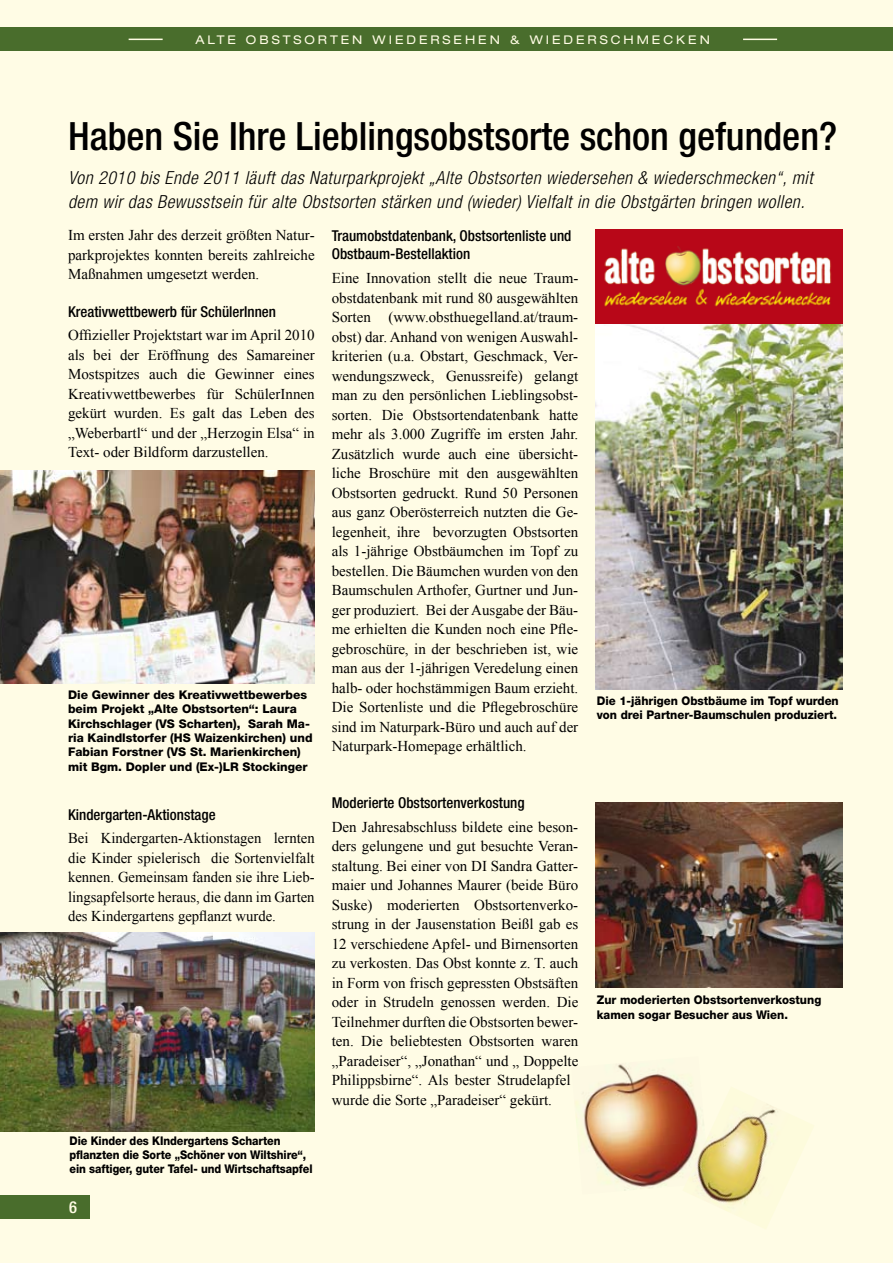
<style>
.page{position:relative;width:893px;height:1263px;background:#fffce5}
.page>*{position:absolute;margin:0;border:0;box-sizing:border-box;transform-origin:0 0}
.t1{font:500 condensed 39px "Helvetica Neue";color:#000}
.t2{font:italic 300 condensed 18px/24px "Helvetica Neue";letter-spacing:.03em;color:#000}
.t3{font:500 condensed 16.5px "Helvetica Neue";color:#fffce5}
.t4{font:15px/19.5px "Times New Roman";color:#000;text-align:justify}
.t5{font:500 condensed 15px/18px "Helvetica Neue";color:#000}
.t6{font:800 12px/14.4px "Helvetica Neue";color:#000}
.t7{font:800 12px/14.4px "Helvetica Neue";color:#000;scale:.95 1}
.t8{font:800 12px/14.4px "Helvetica Neue";color:#000;scale:.9 1}
.t9{font:expanded 12px "Helvetica Neue";letter-spacing:.25em;color:#fffce5}
</style>
<div class="page">
<div style="left:0;top:28px;width:893px;height:23px;background:#496d2c"></div>
<div style="left:0;top:1195px;width:90px;height:23px;background:#496d2c"></div>
<hr style="left:129px;top:39px;width:34px;height:1px;background:#fffce5">
<hr style="left:743px;top:39px;width:34px;height:1px;background:#fffce5">
<img style="left:0;top:471px;width:315px;height:212px">
<img style="left:0;top:932px;width:315px;height:199px">
<img style="left:595px;top:803px;width:247px;height:185px">
<img style="left:595px;top:324px;width:247px;height:365px">
<img style="left:595px;top:230px;width:248px;height:94px">
<img style="left:575px;top:1064px;width:116px;height:127px">
<img style="left:682px;top:1086px;width:98px;height:130px">
<p class="t9" style="left:195px;top:32px;width:23px">A LTE</p>
<p class="t9" style="left:246px;top:32px;width:71px">OB STSORTE</p>
<p class="t9" style="left:352px;top:32px;width:48px">N WIEDER</p>
<p class="t9" style="left:443px;top:32px;width:115px">SE HE N &amp; WIEDER</p>
<p class="t9" style="left:600px;top:32px;width:112px">SCHME CKE N</p>
<h1 class="t1" style="left:68px;top:113px;width:771px">Haben Sie Ihre Lieblingsobstsorte schon gefunden?</h1>
<p class="t2" style="left:68px;top:166px;width:746px">Von 2010 bis Ende 2011 läuft das Naturparkprojekt „Alte Obstsorten wiedersehen &amp; wiederschmecken“, mit dem wir das Bewusstsein für alte Obstsorten stärken und (wieder) Vielfalt in die Obstgärten bringen wollen.</p>
<p class="t4" style="left:68px;top:225px;width:248px">Im ersten Jahr des derzeit größten Natur&shy;parkprojektes konnten bereits zahlreiche Maßnahmen umgesetzt werden.</p>
<p class="t5" style="left:68px;top:302px;width:210px">Kreativwettbewerb für SchülerInnen</p>
<p class="t4" style="left:68px;top:325px;width:248px">Offizieller Projektstart war im April 2010 als bei der Eröffnung des Samareiner Mostspitzes auch die Gewinner eines Kreativwettbewerbes für SchülerInnen gekürt wurden. Es galt das Leben des „Weberbartl“ und der „Herzogin Elsa“ in Text- oder Bildform darzustellen.</p>
<p class="t5" style="left:332px;top:227px;width:241px">Traumobstdatenbank, Obstsortenliste und<br>Obstbaum-Bestellaktion</p>
<p class="t4" style="left:332px;top:268px;width:248px">Eine Innovation stellt die neue Traum&shy;obstdatenbank mit rund 80 ausgewählten Sorten (www.obsthuegelland.at/traum&shy;obst) dar. Anhand von wenigen Auswahl&shy;kriterien (u.a. Obstart, Geschmack, Ver&shy;wendungszweck, Genussreife) gelangt man zu den persönlichen Lieblingsobst&shy;sorten. Die Obstsortendatenbank hatte mehr als 3.000 Zugriffe im ersten Jahr.<br>Zusätzlich wurde auch eine übersicht&shy;liche Broschüre mit den ausgewählten Obstsorten gedruckt. Rund 50 Personen aus ganz Oberösterreich nutzten die Ge&shy;legenheit, ihre bevorzugten Obstsorten als 1-jährige Obstbäumchen im Topf zu bestellen. Die Bäumchen wurden von den Baumschulen Arthofer, Gurtner und Jun&shy;ger produziert. Bei der Ausgabe der Bäu&shy;me erhielten die Kunden noch eine Pfle&shy;gebroschüre, in der beschrieben ist, wie man aus der 1-jährigen Veredelung einen halb- oder hochstämmigen Baum erzieht.<br>Die Sortenliste und die Pflegebroschüre sind im Naturpark-Büro und auch auf der Naturpark-Homepage erhältlich.</p>
<p class="t6" style="left:68px;top:687px;width:246px">Die Gewinner des Kreativwettbewerbes beim Projekt „Alte Obstsorten“: Laura Kirchschlager (VS Scharten), Sarah Ma&shy;ria Kaindlstorfer (HS Waizenkirchen) und Fabian Forstner (VS St. Marienkirchen) mit Bgm. Dopler und (Ex-)LR Stockinger</p>
<p class="t7" style="left:597px;top:693px;width:256px">Die 1-jährigen Obstbäume im Topf wurden von drei Partner-Baumschulen produziert.</p>
<p class="t5" style="left:68px;top:805px;width:149px">Kindergarten-Aktionstage</p>
<p class="t4" style="left:68px;top:828px;width:248px">Bei Kindergarten-Aktionstagen lernten die Kinder spielerisch die Sortenvielfalt kennen. Gemeinsam fanden sie ihre Lieb&shy;lingsapfelsorte heraus, die dann im Garten des Kindergartens gepflanzt wurde.</p>
<p class="t8" style="left:70px;top:1133px;width:272px">Die Kinder des KIndergartens Scharten pflanzten die Sorte „Schöner von Wiltshire“, ein saftiger, guter Tafel- und Wirtschaftsapfel</p>
<p class="t3" style="left:69px;top:1197px;width:9px">6</p>
<p class="t5" style="left:332px;top:794px;width:194px">Moderierte Obstsortenverkostung</p>
<p class="t4" style="left:332px;top:817px;width:248px;text-align:left">Den Jahresabschluss bildete eine beson&shy;ders gelungene und gut besuchte Veran&shy;staltung. Bei einer von DI Sandra Gatter&shy;maier und Johannes Maurer (beide Büro Suske) moderierten Obstsortenverko&shy;strung in der Jausenstation Beißl gab es 12 verschiedene Apfel- und Birnensorten zu verkosten. Das Obst konnte z. T. auch in Form von frisch gepressten Obstsäften oder in Strudeln genossen werden. Die Teilnehmer durften die Obstsorten bewer&shy;ten. Die beliebtesten Obstsorten waren „Paradeiser“, „Jonathan“ und „ Doppelte Philippsbirne“. Als bester Strudelapfel wurde die Sorte „Paradeiser“ gekürt.</p>
<p class="t7" style="left:597px;top:993px;width:238px">Zur moderierten Obstsortenverkostung kamen sogar Besucher aus Wien.</p>
</div>
